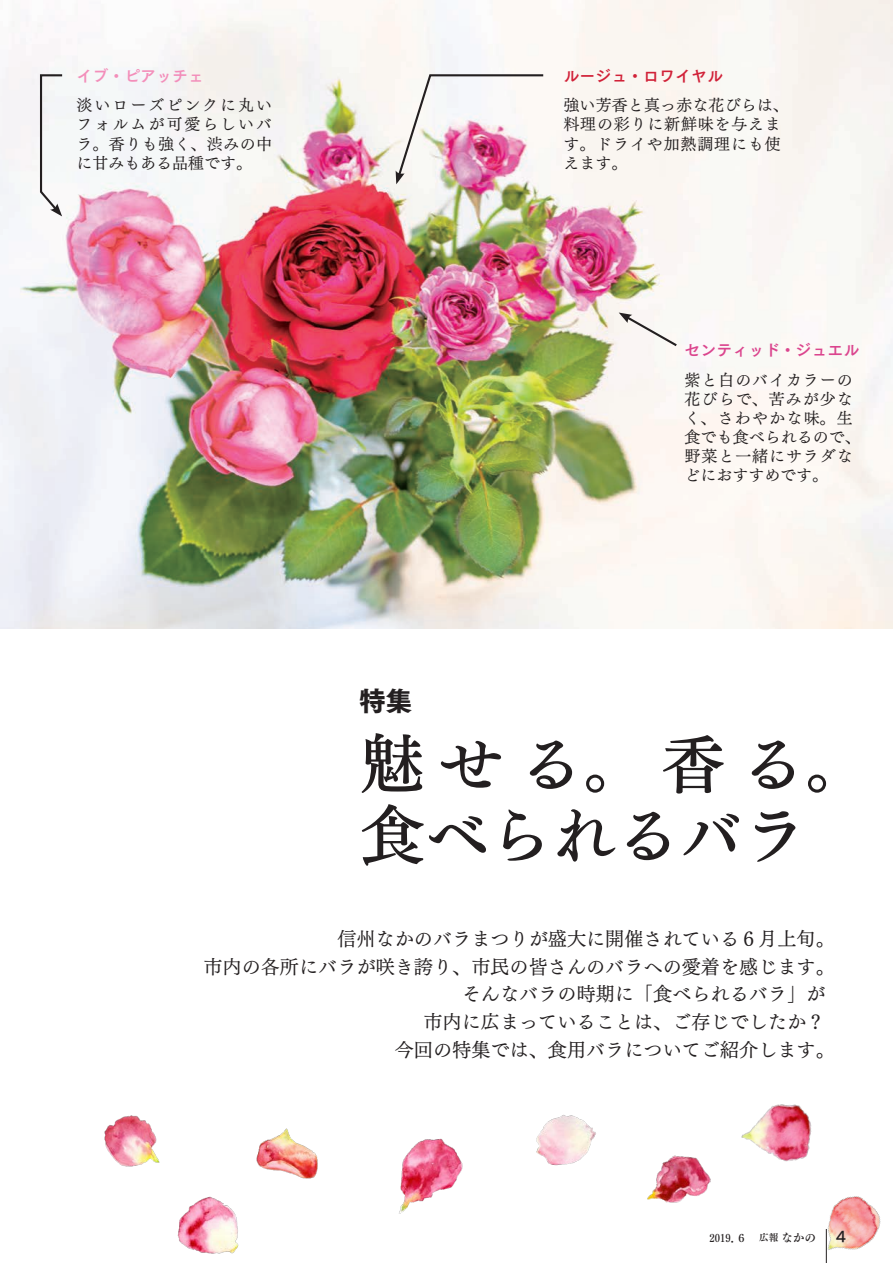
<style>
.page{position:relative;width:893px;height:1263px;background:#fff}
.page>*{position:absolute;margin:0;border:0;box-sizing:border-box;transform-origin:0 0}
.t1{font:63.75px/71.2px "UD Mincho Pro DB";color:#231f20}
.t2{font:26.55px "Tsuku Go Pro H";color:#231f20}
.t3{font:19.2px "UD Mincho Pro M";color:#231f20}
.t4{font:15.9px/19.2px "UD Mincho Pro M";letter-spacing:.055em;color:#231f20}
.t5{font:15.9px "Tsuku Go Pro B";color:#db458e}
.t6{font:15.9px "Tsuku Go Pro B";color:#d12138}
.t7{font:15.9px "Tsuku Go Pro B";color:#f38eba}
.t8{font:14.85px "Tsuku Go Pro B";color:#231f20}
.t9{font:11.7px "Tsuku Min Pro B";color:#231f20}
.t10{font:10.65px "Tsuku Min Pro B";color:#231f20}
.t11{font:9.6px "Tsuku Min Pro B";color:#231f20}
</style>
<div class="page">
<img style="left:825px;top:1196px;width:56px;height:67px">
<img style="left:104px;top:1115px;width:56px;height:52px">
<hr style="left:826px;top:1229px;width:1px;height:34px;background:#231f20">
<img style="left:1px;top:0;width:892px;height:628px">
<svg style="left:619px;top:313px;width:60px;height:35px"></svg>
<img style="left:396px;top:73px;width:149px;height:111px">
<svg style="left:39px;top:73px;width:25px;height:143px"></svg>
<img style="left:399px;top:1138px;width:64px;height:76px">
<img style="left:536px;top:1115px;width:60px;height:51px">
<img style="left:256px;top:1128px;width:62px;height:51px">
<img style="left:741px;top:1104px;width:71px;height:58px">
<img style="left:177px;top:1196px;width:62px;height:58px">
<img style="left:647px;top:1155px;width:64px;height:48px">
<p class="t7" style="left:77px;top:62px;width:129px">イブ・ピアッチェ</p>
<p class="t4" style="left:77px;top:95px;width:197px;text-align:justify">淡いローズピンクに丸いフォルムが可愛らしいバラ。香りも強く、渋みの中に甘みもある品種です。</p>
<p class="t6" style="left:563px;top:62px;width:161px">ルージュ・ロワイヤル</p>
<p class="t4" style="left:563px;top:95px;width:227px">強い芳香と真っ赤な花びらは、料理の彩りに新鮮味を与えます。ドライや加熱調理にも使えます。</p>
<p class="t2" style="left:359px;top:686px;width:55px">特集</p>
<p class="t5" style="left:685px;top:336px;width:176px">センティッド・ジュエル</p>
<p class="t4" style="left:685px;top:369px;width:178px">紫と白のバイカラーの花びらで、苦みが少なく、さわやかな味。生食でも食べられるので、野菜と一緒にサラダなどにおすすめです。</p>
<p class="t1" style="left:361px;top:727px;width:509px">魅せる。香る。食べられるバラ</p>
<p class="t3" style="left:337px;top:924px;width:499px">信州なかのバラまつりが盛大に開催されている６月上旬。</p>
<p class="t3" style="left:203px;top:951px;width:633px">市内の各所にバラが咲き誇り、市民の皆さんのバラへの愛着を感じます。</p>
<p class="t3" style="left:462px;top:979px;width:365px">そんなバラの時期に「食べられるバラ」が</p>
<p class="t3" style="left:423px;top:1006px;width:403px">市内に広まっていることは、ご存じでしたか?</p>
<p class="t3" style="left:395px;top:1034px;width:442px">今回の特集では、食用バラについてご紹介します。</p>
<p class="t10" style="left:709px;top:1229px;width:39px">２０１9．６</p>
<p class="t9" style="left:781px;top:1229px;width:37px">なかの</p>
<p class="t11" style="left:759px;top:1230px;width:21px">広報</p>
<p class="t8" style="left:834px;top:1223px;width:16px">4</p>
</div>
